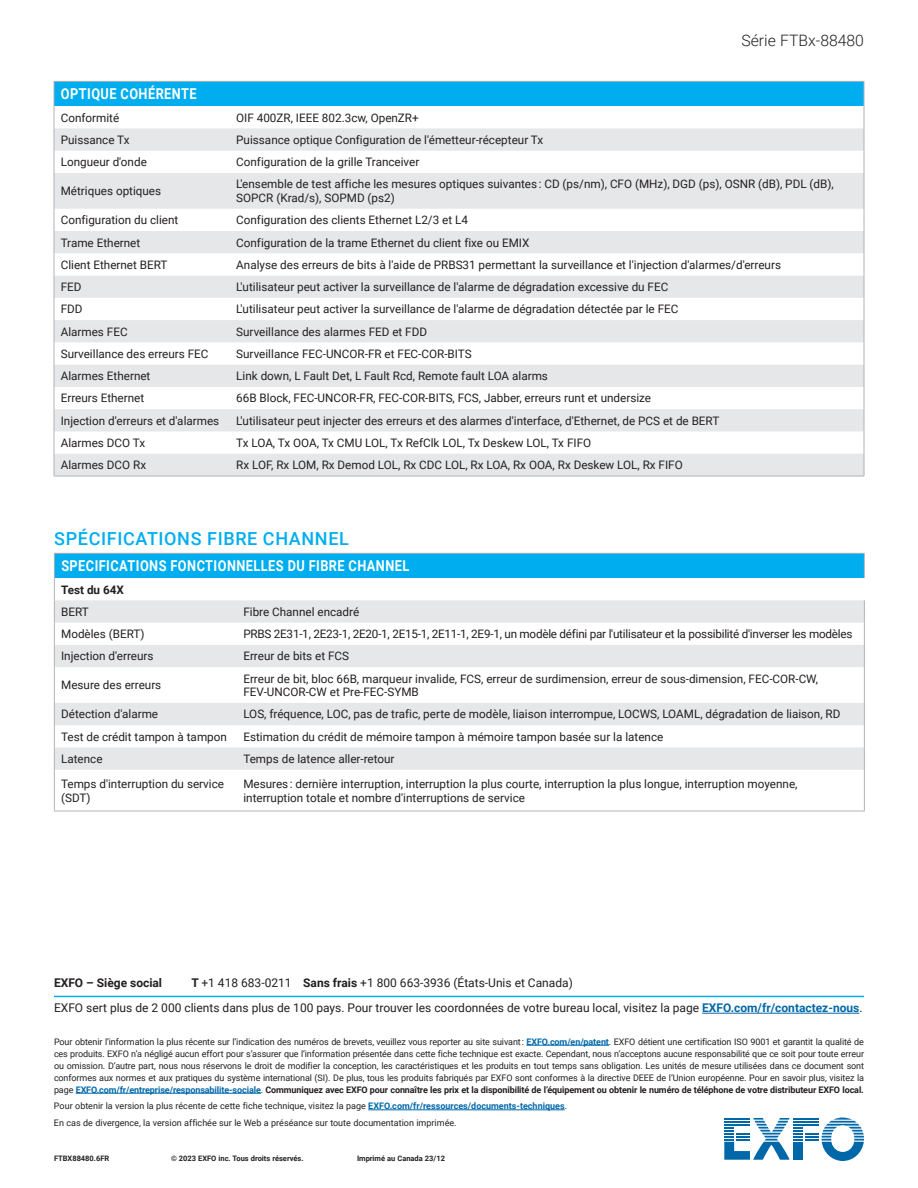
<style>
.page{position:relative;width:918px;height:1188px;background:#fff}
.page>*{position:absolute;margin:0;border:0;box-sizing:border-box;transform-origin:0 0}
.t1{font:500 18px "Roboto";letter-spacing:.035em;color:#00aeef}
.t2{font:300 15.75px "Roboto";color:#231f20}
.t3{font:700 15px "Roboto";letter-spacing:.035em;color:#fff;scale:.85 1}
.t4{font:12px/25.2px "Roboto";color:#231f20}
.t5{font:700 12px "Roboto";color:#231f20}
.t6{font:11.7px/13.5px "Roboto";color:#231f20}
.t7{font:11.7px "Roboto";letter-spacing:-.02em;color:#231f20}
.t8{font:700 11.7px "Roboto";color:#231f20}
.t9{font:9px/12px "Roboto";color:#231f20;text-align:justify}
.t10{font:700 7.5px "Roboto";color:#231f20}
.s1{font-weight:700}
.s2{font-weight:700;color:#0068a9}
</style>
<div class="page">
<svg style="left:724px;top:1118px;width:140px;height:43px"></svg>
<hr style="left:724px;top:1124px;width:26px;height:2px;background:#0068a9">
<hr style="left:54px;top:996px;width:810px;height:1px;background:#00aeef">
<hr style="left:702px;top:1013px;width:157px;height:1px;background:#0068a9">
<hr style="left:526px;top:1045px;width:83px;height:1px;background:#0068a9">
<hr style="left:76px;top:1093px;width:185px;height:1px;background:#0068a9">
<hr style="left:368px;top:1110px;width:197px;height:1px;background:#0068a9">
<div style="left:54px;top:553px;width:810px;height:25px;background:#00aeef"></div>
<svg style="left:55px;top:810px;width:809px;height:1px"></svg>
<svg style="left:55px;top:600px;width:809px;height:170px;fill:#e6e7e9"></svg>
<svg style="left:864px;top:600px;width:1px;height:67px"></svg>
<hr style="left:54px;top:667px;width:1px;height:36px;background:#b2b3b7">
<hr style="left:864px;top:667px;width:1px;height:36px;background:#b2b3b7">
<svg style="left:54px;top:703px;width:1px;height:67px"></svg>
<svg style="left:864px;top:703px;width:1px;height:67px"></svg>
<hr style="left:54px;top:770px;width:1px;height:41px;background:#b2b3b7">
<hr style="left:864px;top:770px;width:1px;height:41px;background:#b2b3b7">
<hr style="left:54px;top:811px;width:183px;height:1px;background:#b2b3b7">
<hr style="left:237px;top:811px;width:628px;height:1px;background:#b2b3b7">
<svg style="left:864px;top:554px;width:1px;height:24px"></svg>
<hr style="left:54px;top:553px;width:183px;height:1px;background:#b2b3b7">
<svg style="left:54px;top:554px;width:1px;height:113px"></svg>
<hr style="left:237px;top:553px;width:628px;height:1px;background:#b2b3b7">
<div style="left:54px;top:81px;width:810px;height:25px;background:#00aeef"></div>
<svg style="left:55px;top:128px;width:809px;height:348px;fill:#e6e7e9"></svg>
<hr style="left:54px;top:476px;width:176px;height:1px;background:#b2b3b7">
<hr style="left:230px;top:476px;width:634px;height:1px;background:#b2b3b7">
<hr style="left:54px;top:81px;width:176px;height:1px;background:#b2b3b7">
<hr style="left:230px;top:81px;width:634px;height:1px;background:#b2b3b7">
<svg style="left:54px;top:82px;width:1px;height:91px"></svg>
<svg style="left:864px;top:82px;width:1px;height:91px"></svg>
<hr style="left:54px;top:173px;width:1px;height:36px;background:#b2b3b7">
<hr style="left:864px;top:173px;width:1px;height:36px;background:#b2b3b7">
<svg style="left:54px;top:209px;width:1px;height:267px"></svg>
<svg style="left:864px;top:209px;width:1px;height:267px"></svg>
<h2 class="t2" style="left:741px;top:30px;width:124px">Série FTBx-88480</h2>
<p class="t3" style="left:61px;top:84px;width:161px">OPTIQUE COHÉRENTE</p>
<p class="t6" style="left:61px;top:110px;width:60px">Conformité</p>
<p class="t6" style="left:236px;top:110px;width:184px">OIF 400ZR, IEEE 802.3cw, OpenZR+</p>
<p class="t6" style="left:61px;top:133px;width:70px">Puissance Tx</p>
<p class="t6" style="left:236px;top:133px;width:309px">Puissance optique Configuration de l'émetteur-récepteur Tx</p>
<p class="t6" style="left:61px;top:155px;width:88px">Longueur d'onde</p>
<p class="t6" style="left:236px;top:155px;width:185px">Configuration de la grille Tranceiver</p>
<p class="t6" style="left:61px;top:184px;width:102px">Métriques optiques</p>
<p class="t6" style="left:236px;top:177px;width:599px">L'ensemble de test affiche les mesures optiques suivantes : CD (ps/nm), CFO (MHz), DGD (ps), OSNR (dB), PDL (dB),<br>SOPCR (Krad/s), SOPMD (ps2)</p>
<p class="t6" style="left:61px;top:213px;width:119px">Configuration du client</p>
<p class="t6" style="left:236px;top:213px;width:233px">Configuration des clients Ethernet L2/3 et L4</p>
<p class="t6" style="left:61px;top:235px;width:81px">Trame Ethernet</p>
<p class="t6" style="left:236px;top:235px;width:295px">Configuration de la trame Ethernet du client fixe ou EMIX</p>
<p class="t6" style="left:61px;top:257px;width:108px">Client Ethernet BERT</p>
<p class="t6" style="left:236px;top:257px;width:546px">Analyse des erreurs de bits à l'aide de PRBS31 permettant la surveillance et l'injection d'alarmes/d'erreurs</p>
<p class="t6" style="left:61px;top:280px;width:22px">FED</p>
<p class="t6" style="left:236px;top:280px;width:434px">L'utilisateur peut activer la surveillance de l'alarme de dégradation excessive du FEC</p>
<p class="t6" style="left:61px;top:302px;width:23px">FDD</p>
<p class="t6" style="left:236px;top:302px;width:444px">L'utilisateur peut activer la surveillance de l'alarme de dégradation détectée par le FEC</p>
<p class="t6" style="left:61px;top:324px;width:68px">Alarmes FEC</p>
<p class="t6" style="left:236px;top:324px;width:192px">Surveillance des alarmes FED et FDD</p>
<p class="t6" style="left:61px;top:347px;width:149px">Surveillance des erreurs FEC</p>
<p class="t6" style="left:236px;top:347px;width:237px">Surveillance FEC-UNCOR-FR et FEC-COR-BITS</p>
<p class="t6" style="left:61px;top:369px;width:91px">Alarmes Ethernet</p>
<p class="t6" style="left:236px;top:369px;width:313px">Link down, L Fault Det, L Fault Rcd, Remote fault LOA alarms</p>
<p class="t6" style="left:61px;top:391px;width:85px">Erreurs Ethernet</p>
<p class="t6" style="left:236px;top:391px;width:416px">66B Block, FEC-UNCOR-FR, FEC-COR-BITS, FCS, Jabber, erreurs runt et undersize</p>
<p class="t6" style="left:61px;top:413px;width:160px">Injection d'erreurs et d'alarmes</p>
<p class="t6" style="left:236px;top:413px;width:485px">L'utilisateur peut injecter des erreurs et des alarmes d'interface, d'Ethernet, de PCS et de BERT</p>
<p class="t6" style="left:61px;top:436px;width:86px">Alarmes DCO Tx</p>
<p class="t6" style="left:236px;top:436px;width:356px">Tx LOA, Tx OOA, Tx CMU LOL, Tx RefClk LOL, Tx Deskew LOL, Tx FIFO</p>
<p class="t6" style="left:61px;top:458px;width:87px">Alarmes DCO Rx</p>
<p class="t6" style="left:236px;top:458px;width:448px">Rx LOF, Rx LOM, Rx Demod LOL, Rx CDC LOL, Rx LOA, Rx OOA, Rx Deskew LOL, Rx FIFO</p>
<h1 class="t1" style="left:54px;top:526px;width:296px">SPÉCIFICATIONS FIBRE CHANNEL</h1>
<p class="t3" style="left:61px;top:555px;width:411px">SPECIFICATIONS FONCTIONNELLES DU FIBRE CHANNEL</p>
<p class="t8" style="left:61px;top:581px;width:64px">Test du 64X</p>
<p class="t6" style="left:61px;top:605px;width:29px">BERT</p>
<p class="t6" style="left:243px;top:605px;width:117px">Fibre Channel encadré</p>
<p class="t6" style="left:61px;top:627px;width:85px">Modèles (BERT)</p>
<p class="t7" style="left:243px;top:626px;width:611px">PRBS 2E31-1, 2E23-1, 2E20-1, 2E15-1, 2E11-1, 2E9-1, un modèle défini par l'utilisateur et la possibilité d'inverser les modèles</p>
<p class="t6" style="left:61px;top:649px;width:94px">Injection d'erreurs</p>
<p class="t6" style="left:243px;top:649px;width:107px">Erreur de bits et FCS</p>
<p class="t6" style="left:61px;top:678px;width:102px">Mesure des erreurs</p>
<p class="t6" style="left:243px;top:671px;width:576px">Erreur de bit, bloc 66B, marqueur invalide, FCS, erreur de surdimension, erreur de sous-dimension, FEC-COR-CW,<br>FEV‑UNCOR-CW et Pre-FEC-SYMB</p>
<p class="t6" style="left:61px;top:707px;width:99px">Détection d'alarme</p>
<p class="t6" style="left:243px;top:707px;width:599px">LOS, fréquence, LOC, pas de trafic, perte de modèle, liaison interrompue, LOCWS, LOAML, dégradation de liaison, RD</p>
<p class="t6" style="left:61px;top:729px;width:167px">Test de crédit tampon à tampon</p>
<p class="t6" style="left:243px;top:729px;width:422px">Estimation du crédit de mémoire tampon à mémoire tampon basée sur la latence</p>
<p class="t6" style="left:61px;top:752px;width:43px">Latence</p>
<p class="t6" style="left:243px;top:752px;width:153px">Temps de latence aller-retour</p>
<p class="t6" style="left:61px;top:777px;width:165px">Temps d'interruption du service (SDT)</p>
<p class="t6" style="left:243px;top:777px;width:556px">Mesures : dernière interruption, interruption la plus courte, interruption la plus longue, interruption moyenne, interruption totale et nombre d'interruptions de service</p>
<p class="t4" style="left:54px;top:970px;width:810px;text-indent:137px"><span class="s1">T</span> +1 418 683-0211 <span class="s1">Sans frais</span> +1 800 663-3936 (États-Unis et Canada)<br>EXFO sert plus de 2 000 clients dans plus de 100 pays. Pour trouver les coordonnées de votre bureau local, visitez la page <span class="s2">EXFO.com/fr/contactez-nous</span>.</p>
<p class="t9" style="left:54px;top:1035px;width:812px">Pour obtenir l’information la plus récente sur l’indication des numéros de brevets, veuillez vous reporter au site suivant : <span class="s2">EXFO.com/en/patent</span>. EXFO détient une certification ISO 9001 et garantit la qualité de ces produits. EXFO n’a négligé aucun effort pour s’assurer que l’information présentée dans cette fiche technique est exacte. Cependant, nous n’acceptons aucune responsabilité que ce soit pour toute erreur ou omission. D’autre part, nous nous réservons le droit de modifier la conception, les caractéristiques et les produits en tout temps sans obligation. Les unités de mesure utilisées dans ce document sont conformes aux normes et aux pratiques du système international (SI). De plus, tous les produits fabriqués par EXFO sont conformes à la directive DEEE de l’Union européenne. Pour en savoir plus, visitez la page <span class="s2">EXFO.com/fr/entreprise/responsabilite-sociale</span>. <span class="s1">Communiquez avec EXFO pour connaître les prix et la disponibilité de l’équipement ou obtenir le numéro de téléphone de votre distributeur EXFO local.</span></p>
<p class="t9" style="left:54px;top:1097px;width:515px;line-height:16.6px">Pour obtenir la version la plus récente de cette fiche technique, visitez la page <span class="s2">EXFO.com/fr/ressources/documents-techniques</span>.<br>En cas de divergence, la version affichée sur le Web a préséance sur toute documentation imprimée.</p>
<p class="t5" style="left:54px;top:974px;width:110px">EXFO – Siège social</p>
<p class="t10" style="left:54px;top:1153px;width:57px">FTBX88480.6FR</p>
<p class="t10" style="left:171px;top:1153px;width:134px">© 2023 EXFO inc. Tous droits réservés.</p>
<p class="t10" style="left:357px;top:1153px;width:89px">Imprimé au Canada 23/12</p>
</div>
